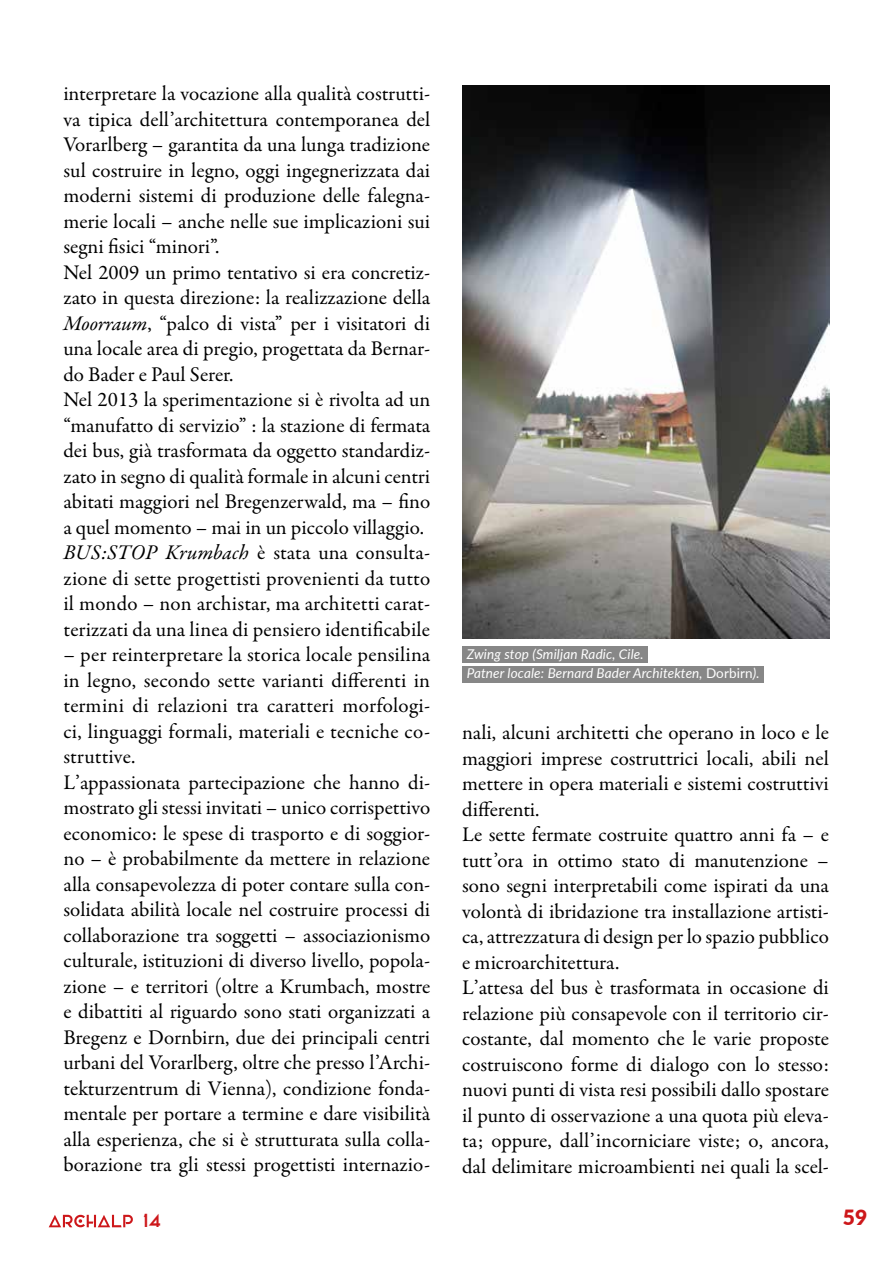
<style>
.page{position:relative;width:893px;height:1263px;background:#fff}
.page>*{position:absolute;margin:0;border:0;box-sizing:border-box;transform-origin:0 0}
.t1{font:21px/25.5px "Garamond Premr Pro";color:#000}
.t2{font:900 21px "Lato";color:#cd171a}
.t3{font:18px "Elianto";color:#cd171a}
.t4{font:italic 13.5px/19.5px "Lato";letter-spacing:.01em;color:#fff}
.s1{font-style:italic}
.s2{font-style:normal}
</style>
<div class="page">
<svg style="left:49px;top:1215px;width:84px;height:12px"></svg>
<img style="left:462px;top:85px;width:367px;height:554px">
<div style="left:463px;top:647px;width:185px;height:16px;background:#878787"></div>
<div style="left:463px;top:666px;width:301px;height:16px;background:#878787"></div>
<p class="t1" style="left:63px;top:81px;width:368px">interpretare la vocazione alla qualità costrutti&shy;va tipica dell’architettura contemporanea del Vorarlberg – garantita da una lunga tradizione sul costruire in legno, oggi ingegnerizzata dai moderni sistemi di produzione delle falegna&shy;merie locali – anche nelle sue implicazioni sui segni fisici “minori”.<br>Nel 2009 un primo tentativo si era concretiz&shy;zato in questa direzione: la realizzazione della <span class="s1">Moorraum</span>, “palco di vista” per i visitatori di una locale area di pregio, progettata da Bernar&shy;do Bader e Paul Serer.<br>Nel 2013 la sperimentazione si è rivolta ad un “manufatto di servizio” : la stazione di fermata dei bus, già trasformata da oggetto standardiz&shy;zato in segno di qualità formale in alcuni centri abitati maggiori nel Bregenzerwald, ma – fino a quel momento – mai in un piccolo villaggio.<br><span class="s1">BUS:STOP Krumbach</span> è stata una consulta&shy;zione di sette progettisti provenienti da tutto il mondo – non archistar, ma architetti carat&shy;terizzati da una linea di pensiero identificabile</p>
<p class="t1" style="left:63px;top:642px;width:368px">– per reinterpretare la storica locale pensilina in legno, secondo sette varianti differenti in termini di relazioni tra caratteri morfologi&shy;ci, linguaggi formali, materiali e tecniche co&shy;struttive.<br>L’appassionata partecipazione che hanno di&shy;mostrato gli stessi invitati – unico corrispettivo economico: le spese di trasporto e di soggior&shy;no – è probabilmente da mettere in relazione alla consapevolezza di poter contare sulla con&shy;solidata abilità locale nel costruire processi di collaborazione tra soggetti – associazionismo culturale, istituzioni di diverso livello, popola&shy;zione – e territori (oltre a Krumbach, mostre e dibattiti al riguardo sono stati organizzati a Bregenz e Dornbirn, due dei principali centri urbani del Vorarlberg, oltre che presso l’Archi&shy;tekturzentrum di Vienna), condizione fonda&shy;mentale per portare a termine e dare visibilità alla esperienza, che si è strutturata sulla colla&shy;borazione tra gli stessi progettisti internazio-</p>
<p class="t4" style="left:467px;top:644px;width:294px">Zwing stop (Smiljan Radic, Cile.<br>Patner locale: Bernard Bader Architekten, <span class="s2">Dorbirn</span>).</p>
<p class="t1" style="left:462px;top:720px;width:368px">nali, alcuni architetti che operano in loco e le maggiori imprese costruttrici locali, abili nel mettere in opera materiali e sistemi costruttivi differenti.<br>Le sette fermate costruite quattro anni fa – e tutt’ora in ottimo stato di manutenzione – sono segni interpretabili come ispirati da una volontà di ibridazione tra installazione artisti&shy;ca, attrezzatura di design per lo spazio pubblico e microarchitettura.<br>L’attesa del bus è trasformata in occasione di relazione più consapevole con il territorio cir&shy;costante, dal momento che le varie proposte costruiscono forme di dialogo con lo stesso: nuovi punti di vista resi possibili dallo spostare il punto di osservazione a una quota più eleva&shy;ta; oppure, dall’incorniciare viste; o, ancora, dal delimitare microambienti nei quali la scel-</p>
<p class="t3" style="left:143px;top:1210px;width:20px">14</p>
<p class="t2" style="left:843px;top:1201px;width:26px">59</p>
</div>
